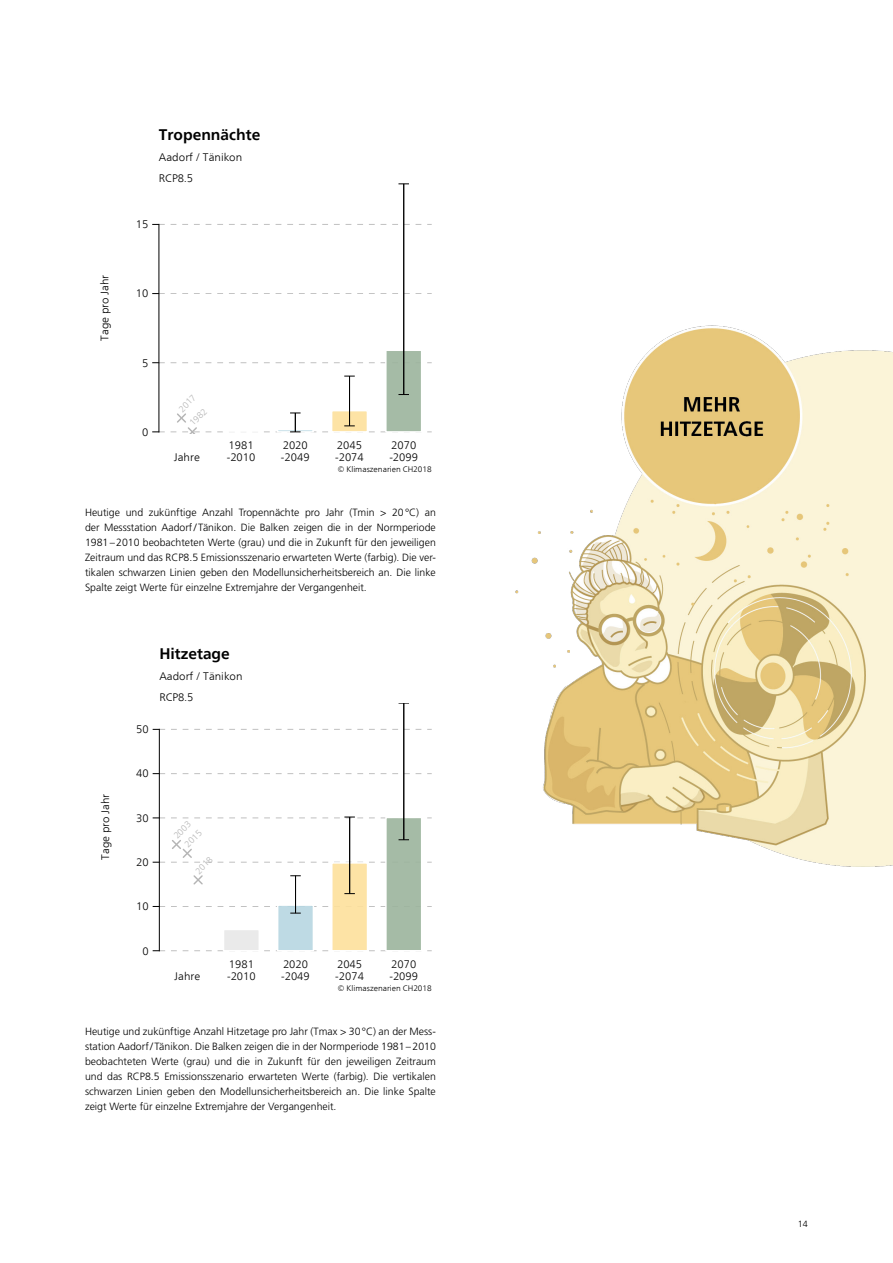
<style>
.page{position:relative;width:893px;height:1263px;background:#fff}
.page>*{position:absolute;margin:0;border:0;box-sizing:border-box;transform-origin:0 0}
.t1{font:700 15.3px "Frutiger Neue W02";color:#000}
.t2{font:300 10.95px/12.3px "Frutiger Neue W02";color:#000}
.t3{font:300 10.5px/15px "Frutiger LT Std";color:#000;text-align:justify}
.t4{font:300 9px "Frutiger LT Std";color:#000}
.t5{font:300 8.85px/17.4px "Frutiger Neue W02";color:#b5b5b5}
.t6{font:300 7.95px "Frutiger Neue W02";color:#000}
</style>
<div class="page">
<img style="left:515px;top:325px;width:378px;height:542px">
<svg style="left:152px;top:183px;width:280px;height:251px"></svg>
<svg style="left:153px;top:362px;width:279px;height:1px"></svg>
<svg style="left:153px;top:293px;width:279px;height:1px"></svg>
<svg style="left:153px;top:224px;width:279px;height:1px"></svg>
<div style="left:331px;top:410px;width:37px;height:23px;border:1px solid #fff"></div>
<hr style="left:349px;top:376px;width:1px;height:50px;background:#000">
<div style="left:386px;top:350px;width:36px;height:82px;background:#a5bba6"></div>
<div style="left:385px;top:350px;width:37px;height:83px;border:1px solid #fff"></div>
<hr style="left:403px;top:184px;width:1px;height:210px;background:#000">
<svg style="left:153px;top:412px;width:279px;height:21px"></svg>
<hr style="left:159px;top:224px;width:1px;height:208px;background:#000">
<svg style="left:153px;top:950px;width:279px;height:1px"></svg>
<svg style="left:153px;top:906px;width:279px;height:1px"></svg>
<svg style="left:153px;top:773px;width:279px;height:1px"></svg>
<svg style="left:153px;top:729px;width:279px;height:1px"></svg>
<div style="left:224px;top:929px;width:35px;height:22px;background:#e8e8e8"></div>
<div style="left:223px;top:929px;width:37px;height:22px;border:1px solid #fff"></div>
<div style="left:278px;top:905px;width:35px;height:46px;background:#bedae4"></div>
<div style="left:277px;top:904px;width:37px;height:47px;border:1px solid #fff"></div>
<hr style="left:295px;top:876px;width:1px;height:37px;background:#000">
<div style="left:332px;top:863px;width:35px;height:88px;background:#fde3a5"></div>
<div style="left:331px;top:862px;width:37px;height:89px;border:1px solid #fff"></div>
<svg style="left:153px;top:817px;width:279px;height:2px"></svg>
<hr style="left:349px;top:817px;width:1px;height:77px;background:#000">
<div style="left:386px;top:817px;width:36px;height:134px;background:#a5bba6"></div>
<div style="left:385px;top:817px;width:37px;height:134px;border:1px solid #fff"></div>
<hr style="left:403px;top:703px;width:1px;height:137px;background:#000">
<svg style="left:153px;top:838px;width:279px;height:25px"></svg>
<svg style="left:193px;top:875px;width:10px;height:10px"></svg>
<hr style="left:159px;top:729px;width:1px;height:222px;background:#000">
<p class="t2" style="left:98px;top:341px;width:67px;rotate:-90deg">Tage pro Jahr</p>
<h1 class="t1" style="left:159px;top:125px;width:103px">Tropennächte</h1>
<p class="t2" style="left:159px;top:146px;width:85px;line-height:21px">Aadorf / Tänikon<br>RCP8.5</p>
<p class="t2" style="left:136px;top:218px;width:14px">15</p>
<p class="t2" style="left:136px;top:287px;width:14px">10</p>
<p class="t2" style="left:142px;top:356px;width:8px">5</p>
<p class="t2" style="left:142px;top:426px;width:8px">0</p>
<p class="t5" style="left:172px;top:406px;width:24px;rotate:-45deg">2017<br>1982</p>
<p class="t2" style="left:174px;top:451px;width:27px">Jahre</p>
<p class="t2" style="left:227px;top:439px;width:30px">1981 -2010</p>
<p class="t2" style="left:281px;top:439px;width:30px">2020 -2049</p>
<p class="t2" style="left:335px;top:439px;width:30px">2045 -2074</p>
<p class="t2" style="left:389px;top:439px;width:30px">2070 -2099</p>
<p class="t6" style="left:337px;top:464px;width:96px">© Klimaszenarien CH2018</p>
<p class="t3" style="left:85px;top:505px;width:352px">Heutige und zukünftige Anzahl Tropennächte pro Jahr (Tmin &gt; 20°C) an der Messstation Aadorf/Tänikon. Die Balken zeigen die in der Normperiode 1981–2010 beobachteten Werte (grau) und die in Zukunft für den jeweiligen Zeitraum und das RCP8.5 Emissionsszenario erwarteten Werte (farbig). Die ver&shy;tikalen schwarzen Linien geben den Modellunsicherheitsbereich an. Die linke Spalte zeigt Werte für einzelne Extremjahre der Vergangenheit.</p>
<p class="t2" style="left:99px;top:860px;width:67px;rotate:-90deg">Tage pro Jahr</p>
<p class="t2" style="left:136px;top:723px;width:14px">50</p>
<h1 class="t1" style="left:159px;top:644px;width:72px">Hitzetage</h1>
<p class="t2" style="left:159px;top:666px;width:85px;line-height:21px">Aadorf / Tänikon<br>RCP8.5</p>
<p class="t2" style="left:136px;top:767px;width:14px">40</p>
<p class="t2" style="left:136px;top:812px;width:14px">30</p>
<p class="t2" style="left:136px;top:856px;width:14px">20</p>
<p class="t2" style="left:136px;top:900px;width:14px">10</p>
<p class="t2" style="left:143px;top:944px;width:8px">0</p>
<p class="t5" style="left:170px;top:832px;width:23px;line-height:14px;rotate:-45deg">2003<br>2015</p>
<p class="t5" style="left:191px;top:866px;width:22px;rotate:-45deg">2018</p>
<p class="t2" style="left:174px;top:970px;width:27px">Jahre</p>
<p class="t2" style="left:227px;top:958px;width:30px">1981 -2010</p>
<p class="t2" style="left:281px;top:958px;width:30px">2020 -2049</p>
<p class="t2" style="left:335px;top:958px;width:30px">2045 -2074</p>
<p class="t2" style="left:389px;top:958px;width:30px">2070 -2099</p>
<p class="t6" style="left:337px;top:983px;width:96px">© Klimaszenarien CH2018</p>
<p class="t3" style="left:85px;top:1024px;width:352px">Heutige und zukünftige Anzahl Hitzetage pro Jahr (Tmax &gt; 30°C) an der Mess&shy;station Aadorf/Tänikon. Die Balken zeigen die in der Normperiode 1981–2010 beobachteten Werte (grau) und die in Zukunft für den jeweiligen Zeitraum und das RCP8.5 Emissionsszenario erwarteten Werte (farbig). Die vertikalen schwarzen Linien geben den Modellunsicherheitsbereich an. Die linke Spalte zeigt Werte für einzelne Extremjahre der Vergangenheit.</p>
<p class="t4" style="left:798px;top:1218px;width:12px">14</p>
</div>
